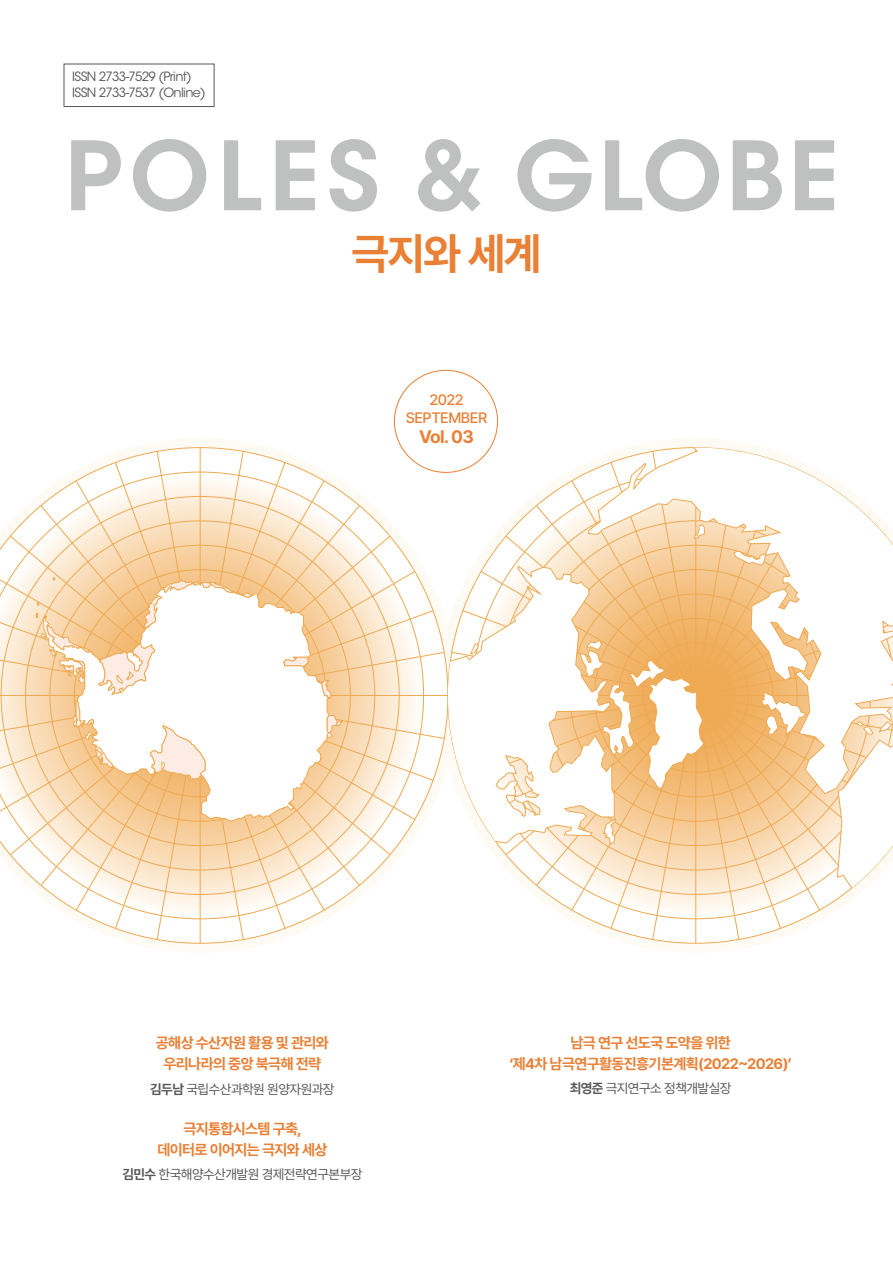
<style>
.page{position:relative;width:893px;height:1263px;background:#fff}
.page>*{position:absolute;margin:0;border:0;box-sizing:border-box;transform-origin:0 0}
.t1{font:600 94.5px "ITC Avant Garde Std";letter-spacing:.06em;color:#bfc0c0}
.t2{font:700 43.5px "Pretendard";color:#e98035}
.t3{font:700 18px "Pretendard";color:#e98035}
.t4{font:700 15px/21px "Pretendard";letter-spacing:-.04em;color:#e98035;text-align:center}
.t5{font:500 15px/18px "Pretendard";letter-spacing:-.03em;color:#e98035;text-align:center}
.t6{font:13.5px "Pretendard";letter-spacing:-.04em;color:#595757}
.t7{font:12.75px/16.5px "ITC Avant Garde Std";letter-spacing:-.05em;color:#595757}
.s1{font-weight:700}
</style>
<div class="page">
<div style="left:64px;top:64px;width:150px;height:43px;border:1px solid #595757"></div>
<hr style="left:200px;top:448px;width:1px;height:495px;background:#efa952">
<hr style="left:695px;top:448px;width:1px;height:495px;background:#efa952">
<svg style="left:0;top:451px;width:893px;height:489px"></svg>
<svg style="left:448px;top:566px;width:167px;height:374px"></svg>
<p class="t7" style="left:72px;top:68px;width:135px">ISSN 2733-7529 (Print)<br>ISSN 2733-7537 (Online)</p>
<h1 class="t1" style="left:65px;top:116px;width:775px">POLES &amp; GLOBE</h1>
<h2 class="t2" style="left:352px;top:222px;width:191px">극지와 세계</h2>
<p class="t5" style="left:406px;top:390px;width:83px">2022<br>SEPTEMBER</p>
<p class="t3" style="left:419px;top:424px;width:56px">Vol. 03</p>
<p class="t4" style="left:156px;top:1032px;width:174px">공해상 수산자원 활용 및 관리와 우리나라의 중앙 북극해 전략</p>
<p class="t6" style="left:150px;top:1080px;width:186px"><span class="s1">김두남</span> 국립수산과학원 원양자원과장</p>
<p class="t4" style="left:157px;top:1117px;width:172px">극지통합시스템 구축, 데이터로 이어지는 극지와 세상</p>
<p class="t6" style="left:122px;top:1164px;width:242px"><span class="s1">김민수</span> 한국해양수산개발원 경제전략연구본부장</p>
<p class="t4" style="left:509px;top:1032px;width:284px">남극 연구 선도국 도약을 위한<br>‘제4차 남극연구활동진흥기본계획(2022~2026)’</p>
<p class="t6" style="left:570px;top:1079px;width:163px"><span class="s1">최영준</span> 극지연구소 정책개발실장</p>
</div>
